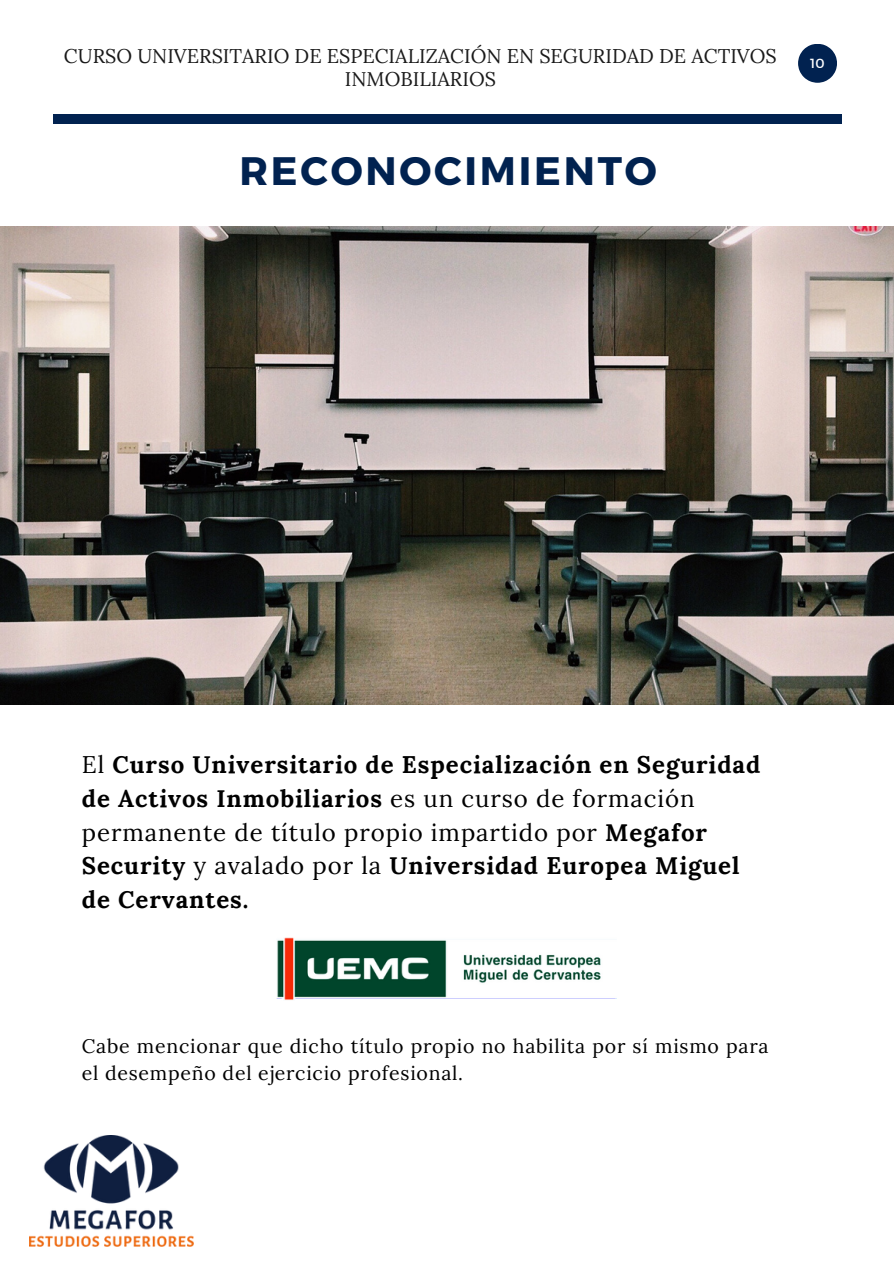
<style>
.page{position:relative;width:894px;height:1264px;background:#fff}
.page>*{position:absolute;margin:0;border:0;box-sizing:border-box;transform-origin:0 0}
.t1{font:700 39.75px "Montserrat";letter-spacing:.07em;color:#012250}
.t2{font:700 24px/33.8px "Lora";letter-spacing:.04em;color:#000}
.t3{font:19.8px/23.7px "Lora";color:#191919;text-align:center}
.t4{font:19.5px/27px "Lora";letter-spacing:.04em;color:#000}
.t5{font:13.2px "Montserrat";color:#fff}
.s1{font-weight:400}
</style>
<div class="page">
<img style="left:276px;top:937px;width:340px;height:63px">
<div style="left:53px;top:115px;width:788px;height:9px;background:#012250"></div>
<img style="left:0;top:227px;width:893px;height:477px">
<img style="left:29px;top:1135px;width:165px;height:111px">
<svg style="left:798px;top:44px;width:38px;height:39px"></svg>
<h3 class="t3" style="left:64px;top:44px;width:714px">CURSO UNIVERSITARIO DE ESPECIALIZACIÓN EN SEGURIDAD DE ACTIVOS<br>INMOBILIARIOS</h3>
<p class="t1" style="left:239px;top:145px;width:419px">RECONOCIMIENTO</p>
<p class="t5" style="left:810px;top:54px;width:16px">10</p>
<h2 class="t2" style="left:82px;top:747px;width:680px"><span class="s1">El</span> Curso Universitario de Especialización en Seguridad de Activos Inmobiliarios <span class="s1">es un curso de formación permanente de título propio impartido por</span> Megafor Security <span class="s1">y avalado por la</span> Universidad Europea Miguel de Cervantes.</h2>
<p class="t4" style="left:82px;top:1032px;width:688px">Cabe mencionar que dicho título propio no habilita por sí mismo para el desempeño del ejercicio profesional.</p>
</div>
